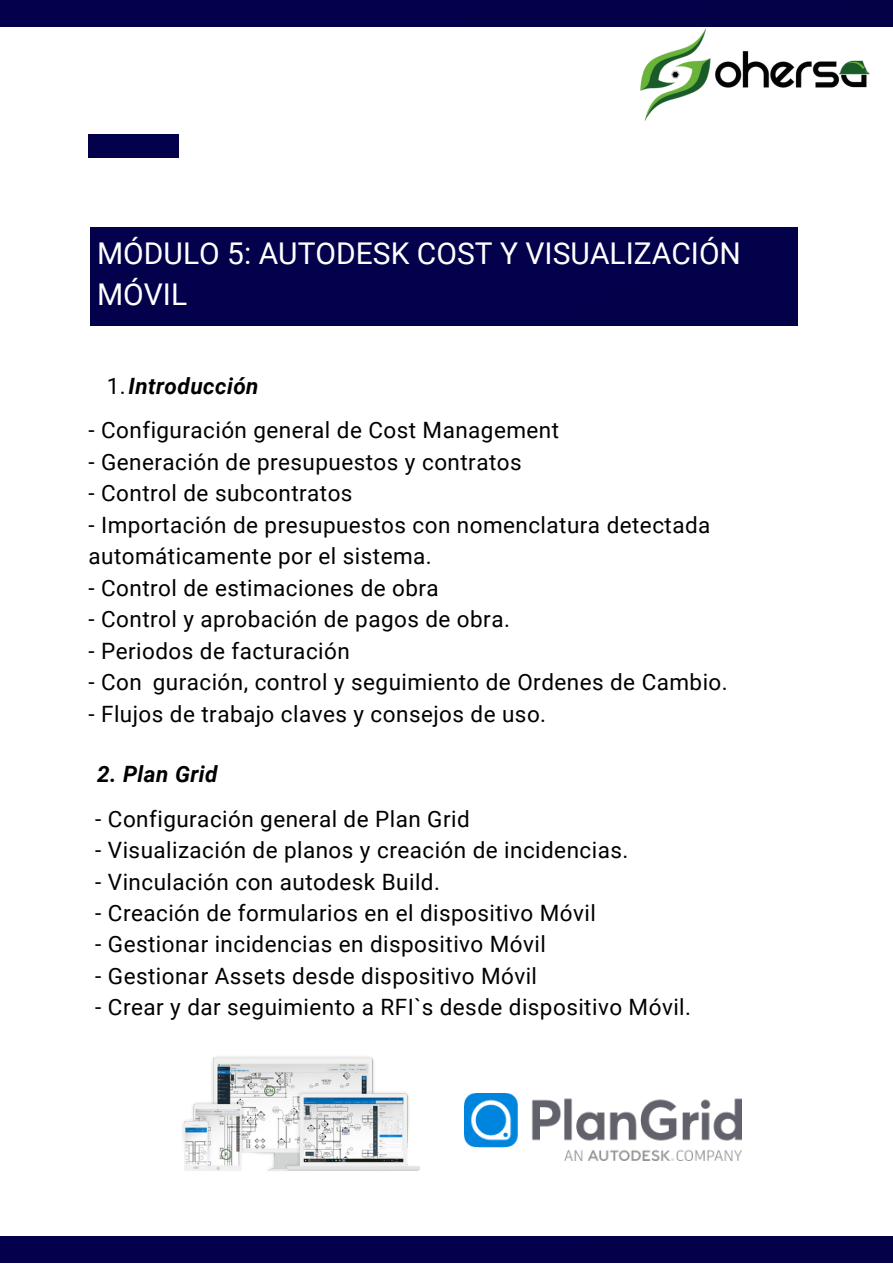
<style>
.page{position:relative;width:893px;height:1264px;background:#fff}
.page>*{position:absolute;margin:0;border:0;box-sizing:border-box;transform-origin:0 0}
.t1{font:30px/41.5px "Roboto";color:#fff}
.t2{font:22.5px/31.5px "Roboto";letter-spacing:.02em;color:#000}
.t3{font:italic 700 22.5px "Roboto";letter-spacing:.02em;color:#000}
.s1{font-weight:400;font-style:normal}
</style>
<div class="page">
<div style="left:0;top:0;width:892px;height:26px;background:#03014c"></div>
<img style="left:622px;top:2px;width:270px;height:119px">
<div style="left:88px;top:135px;width:90px;height:22px;background:#03014c"></div>
<div style="left:0;top:1236px;width:892px;height:26px;background:#03014c"></div>
<div style="left:90px;top:227px;width:707px;height:98px;background:#03014c"></div>
<img style="left:182px;top:1056px;width:237px;height:115px">
<img style="left:465px;top:1093px;width:276px;height:67px">
<h1 class="t1" style="left:97px;top:232px;width:645px">MÓDULO 5: AUTODESK COST Y VISUALIZACIÓN<br>MÓVIL</h1>
<p class="t3" style="left:107px;top:373px;width:153px"><span class="s1">1.</span>Introducción</p>
<p class="t2" style="left:88px;top:415px;width:472px">- Configuración general de Cost Management</p>
<p class="t2" style="left:88px;top:446px;width:434px">- Generación de presupuestos y contratos</p>
<p class="t2" style="left:88px;top:477px;width:265px">- Control de subcontratos</p>
<p class="t2" style="left:88px;top:509px;width:623px">- Importación de presupuestos con nomenclatura detectada automáticamente por el sistema.</p>
<p class="t2" style="left:88px;top:572px;width:352px">- Control de estimaciones de obra</p>
<p class="t2" style="left:88px;top:603px;width:423px">- Control y aprobación de pagos de obra.</p>
<p class="t2" style="left:88px;top:635px;width:263px">- Periodos de facturación</p>
<p class="t2" style="left:88px;top:666px;width:640px">- Con guración, control y seguimiento de Ordenes de Cambio.</p>
<p class="t2" style="left:88px;top:698px;width:459px">- Flujos de trabajo claves y consejos de uso.</p>
<p class="t3" style="left:97px;top:761px;width:122px">2. Plan Grid</p>
<p class="t2" style="left:95px;top:803px;width:376px">- Configuración general de Plan Grid</p>
<p class="t2" style="left:95px;top:834px;width:534px">- Visualización de planos y creación de incidencias.</p>
<p class="t2" style="left:95px;top:866px;width:346px">- Vinculación con autodesk Build.</p>
<p class="t2" style="left:95px;top:897px;width:502px">- Creación de formularios en el dispositivo Móvil</p>
<p class="t2" style="left:95px;top:929px;width:452px">- Gestionar incidencias en dispositivo Móvil</p>
<p class="t2" style="left:95px;top:960px;width:443px">- Gestionar Assets desde dispositivo Móvil</p>
<p class="t2" style="left:95px;top:992px;width:597px">- Crear y dar seguimiento a RFI`s desde dispositivo Móvil.</p>
</div>
